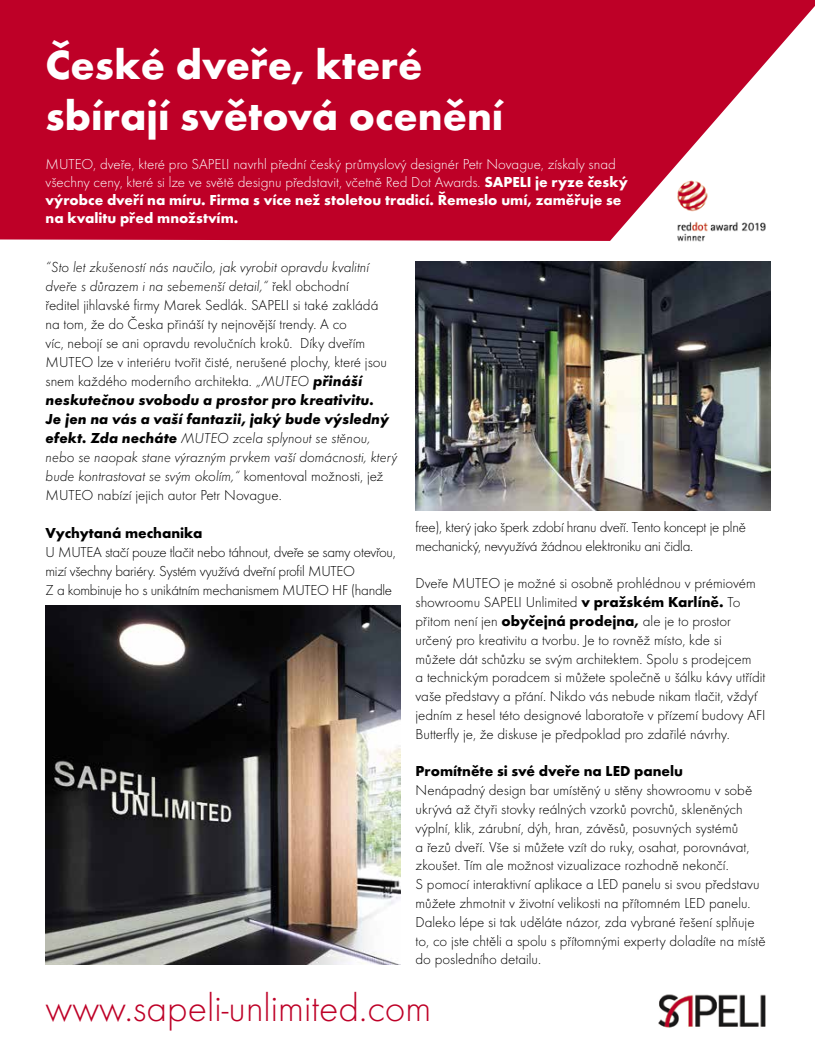
<style>
.page{position:relative;width:815px;height:1063px;background:#fff}
.page>*{position:absolute;margin:0;border:0;box-sizing:border-box;transform-origin:0 0}
.t1{font:700 42.5px/51px "Futura TOT";color:#fff}
.t2{font:40px "Futura TOT Ligh";color:#be0027}
.t3{font:15px/18.8px "Futura TOT Ligh";color:#000}
.t4{font:15px/19px "Futura TOT Ligh";letter-spacing:-.02em;color:#000}
.t5{font:15px/19px "Futura TOT Ligh Obli";color:#000}
.t6{font:15px/18px "Futura TOT Ligh";color:#fff}
.t7{font:700 15px/18px "Futura TOT";color:#fff}
.t8{font:15px/19px "Futura TOT Bold Obli";color:#000}
.t9{font:700 15px "Futura TOT";color:#000}
.s1{font-family:"Futura TOT";font-weight:700}
.s2{font-family:"Futura TOT Ligh"}
.s3{font-family:"Futura TOT Ligh Obli"}
.s4{font-family:"Futura TOT Bold Obli"}
</style>
<div class="page">
<svg style="left:0;top:0;width:815px;height:241px;background:#c4183b"></svg>
<img style="left:416px;top:261px;width:355px;height:250px">
<img style="left:46px;top:605px;width:355px;height:360px">
<img style="left:672px;top:175px;width:98px;height:67px">
<img style="left:658px;top:994px;width:108px;height:34px">
<h1 class="t1" style="left:46px;top:38px;width:459px">České dveře, které sbírají světová ocenění</h1>
<p class="t6" style="left:46px;top:155px;width:584px">MUTEO, dveře, které pro SAPELI navrhl přední český průmyslový designér Petr Novague, získaly snad všechny ceny, které si lze ve světě designu představit, včetně Red Dot Awards. <span class="s1">SAPELI je ryze český</span></p>
<p class="t7" style="left:46px;top:191px;width:577px">výrobce dveří na míru. Firma s více než stoletou tradicí. Řemeslo umí, zaměřuje se na kvalitu před množstvím.</p>
<p class="t5" style="left:46px;top:258px;width:325px">“Sto let zkušeností nás naučilo, jak vyrobit opravdu kvalitní dveře s důrazem i na sebemenší detail,“ <span class="s2">řekl obchodní</span></p>
<p class="t3" style="left:46px;top:296px;width:343px">ředitel jihlavské firmy Marek Sedlák. SAPELI si také zakládá na tom, že do Česka přináší ty nejnovější trendy. A co<br>víc, nebojí se ani opravdu revolučních kroků. Díky dveřím MUTEO lze v interiéru tvořit čisté, nerušené plochy, které jsou snem každého moderního architekta. <span class="s3">„MUTEO</span> <span class="s4">přináší</span></p>
<p class="t8" style="left:46px;top:390px;width:345px">neskutečnou svobodu a prostor pro kreativitu.<br>Je jen na vás a vaší fantazii, jaký bude výsledný</p>
<p class="t5" style="left:46px;top:429px;width:353px"><span class="s4">efekt. Zda necháte</span> MUTEO zcela splynout se stěnou, nebo se naopak stane výrazným prvkem vaší domácnosti, který bude kontrastovat se svým okolím,“ <span class="s2">komentoval možnosti, jež</span></p>
<p class="t3" style="left:46px;top:486px;width:238px">MUTEO nabízí jejich autor Petr Novague.</p>
<p class="t9" style="left:46px;top:524px;width:158px">Vychytaná mechanika</p>
<p class="t4" style="left:46px;top:543px;width:352px">U MUTEA stačí pouze tlačit nebo táhnout, dveře se samy otevřou, mizí všechny bariéry. Systém využívá dveřní profil MUTEO<br>Z a kombinuje ho s unikátním mechanismem MUTEO HF (handle</p>
<p class="t4" style="left:416px;top:518px;width:332px">free), který jako šperk zdobí hranu dveří. Tento koncept je plně mechanický, nevyužívá žádnou elektroniku ani čidla.</p>
<p class="t3" style="left:416px;top:574px;width:352px">Dveře MUTEO je možné si osobně prohlédnou v prémiovém showroomu SAPELI Unlimited <span class="s1">v pražském Karlíně.</span> To přitom není jen <span class="s1">obyčejná prodejna,</span> ale je to prostor určený pro kreativitu a tvorbu. Je to rovněž místo, kde si můžete dát schůzku se svým architektem. Spolu s prodejcem<br>a technickým poradcem si můžete společně u šálku kávy utřídit vaše představy a přání. Nikdo vás nebude nikam tlačit, vždyť jedním z hesel této designové laboratoře v přízemí budovy AFI Butterfly je, že diskuse je předpoklad pro zdařilé návrhy.</p>
<p class="t9" style="left:416px;top:762px;width:269px">Promítněte si své dveře na LED panelu</p>
<p class="t3" style="left:416px;top:781px;width:352px">Nenápadný design bar umístěný u stěny showroomu v sobě ukrývá až čtyři stovky reálných vzorků povrchů, skleněných výplní, klik, zárubní, dýh, hran, závěsů, posuvných systémů<br>a řezů dveří. Vše si můžete vzít do ruky, osahat, porovnávat, zkoušet. Tím ale možnost vizualizace rozhodně nekončí.<br>S pomocí interaktivní aplikace a LED panelu si svou představu můžete zhmotnit v životní velikosti na přítomném LED panelu.<br>Daleko lépe si tak uděláte názor, zda vybrané řešení splňuje to, co jste chtěli a spolu s přítomnými experty doladíte na místě do posledního detailu.</p>
<h2 class="t2" style="left:46px;top:985px;width:387px">www.sapeli-unlimited.com</h2>
</div>
